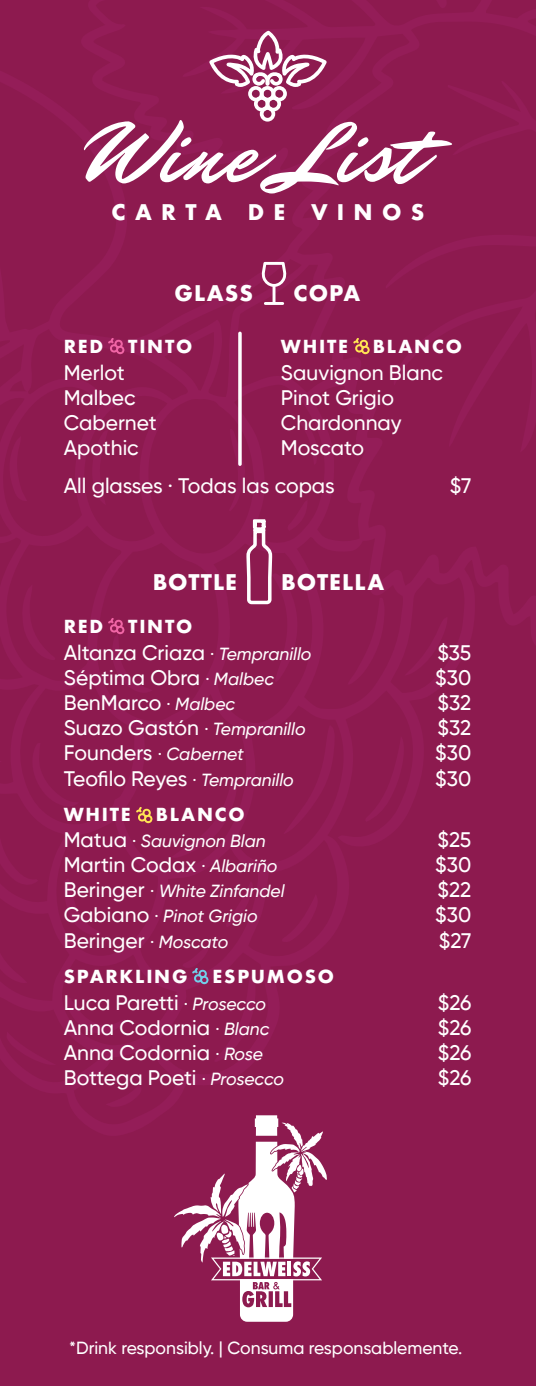
<style>
.page{position:relative;width:536px;height:1386px;background:#8d1a4f}
.page>*{position:absolute;margin:0;border:0;box-sizing:border-box;transform-origin:0 0}
.t1{font:87.5px "Mr Dafoe";color:#fff}
.t2{font:500 21px/25.2px "Gilroy";color:#fff}
.t3{font:700 21px "Futura";letter-spacing:.05em;color:#fff}
.t4{font:700 21px "Futura";letter-spacing:.44em;color:#fff}
.t5{font:italic 500 17.5px/25.2px "Gilroy";color:#fff}
.t6{font:700 17.5px "Futura";letter-spacing:.1em;color:#fff}
.t7{font:500 17.5px "Gilroy";color:#fff}
.s1{font-size:17.5px}
.s2{font-style:italic;font-size:17.5px}
.s3{font-style:normal;font-size:21px}
.s4{font-style:normal}
</style>
<div class="page">
<svg style="left:174px;top:1115px;width:153px;height:207px"></svg>
<svg style="left:209px;top:31px;width:118px;height:91px"></svg>
<svg style="left:261px;top:262px;width:25px;height:43px"></svg>
<svg style="left:108px;top:338px;width:16px;height:16px"></svg>
<svg style="left:353px;top:338px;width:16px;height:16px"></svg>
<svg style="left:238px;top:333px;width:4px;height:87px"></svg>
<svg style="left:238px;top:420px;width:35px;height:185px"></svg>
<svg style="left:108px;top:618px;width:17px;height:17px"></svg>
<svg style="left:136px;top:807px;width:16px;height:16px"></svg>
<svg style="left:192px;top:968px;width:17px;height:17px"></svg>
<h1 class="t1" style="left:86px;top:95px;width:335px">Wine List</h1>
<p class="t4" style="left:111px;top:197px;width:314px">CARTA DE VINOS</p>
<p class="t3" style="left:174px;top:278px;width:80px">GLASS</p>
<p class="t3" style="left:293px;top:278px;width:69px">COPA</p>
<p class="t6" style="left:64px;top:334px;width:41px">RED</p>
<p class="t6" style="left:128px;top:334px;width:65px">TINTO</p>
<p class="t2" style="left:64px;top:359px;width:94px">Merlot<br>Malbec<br>Cabernet<br>Apothic</p>
<p class="t6" style="left:281px;top:334px;width:69px">WHITE</p>
<p class="t6" style="left:373px;top:334px;width:90px">BLANCO</p>
<p class="t2" style="left:281px;top:359px;width:164px">Sauvignon Blanc<br>Pinot Grigio<br>Chardonnay<br>Moscato</p>
<p class="t2" style="left:64px;top:473px;width:272px">All glasses · Todas las copas</p>
<p class="t2" style="left:449px;top:473px;width:23px">$7</p>
<p class="t3" style="left:153px;top:567px;width:86px">BOTTLE</p>
<p class="t3" style="left:281px;top:567px;width:104px">BOTELLA</p>
<p class="t6" style="left:64px;top:614px;width:41px">RED</p>
<p class="t6" style="left:128px;top:614px;width:65px">TINTO</p>
<p class="t2" style="left:64px;top:639px;width:249px">Altanza Criaza <span class="s1">·</span> <span class="s2">Tempranillo<br></span>Séptima Obra <span class="s1">·</span> <span class="s2">Malbec<br></span>BenMarco <span class="s1">·</span> <span class="s2">Malbec<br></span>Suazo Gastón <span class="s1">·</span> <span class="s2">Tempranillo<br></span>Founders <span class="s1">·</span> <span class="s2">Cabernet<br></span>Teofilo Reyes <span class="s1">·</span> <span class="s2">Tempranillo</span></p>
<p class="t2" style="left:435px;top:639px;width:38px;text-align:justify">$35 $30 $32 $32 $30 $30</p>
<p class="t6" style="left:64px;top:801px;width:69px">WHITE</p>
<p class="t6" style="left:156px;top:801px;width:90px">BLANCO</p>
<p class="t5" style="left:64px;top:828px;width:203px"><span class="s3">Matua</span> <span class="s4">·</span> Sauvignon Blan</p>
<p class="t2" style="left:64px;top:852px;width:215px">Martin Codax <span class="s1">·</span> <span class="s2">Albariño</span></p>
<p class="t5" style="left:64px;top:878px;width:222px"><span class="s3">Beringer</span> <span class="s4">·</span> White Zinfandel<br><span class="s3">Gabiano</span> <span class="s4">·</span> Pinot Grigio</p>
<p class="t2" style="left:64px;top:928px;width:166px">Beringer <span class="s1">·</span> <span class="s2">Moscato</span></p>
<p class="t2" style="left:435px;top:827px;width:38px;text-align:justify">$25 $30 $22 $30 $27</p>
<p class="t6" style="left:64px;top:964px;width:125px">SPARKLING</p>
<p class="t6" style="left:212px;top:964px;width:123px">ESPUMOSO</p>
<p class="t2" style="left:64px;top:989px;width:222px">Luca Paretti <span class="s1">·</span> <span class="s2">Prosecco<br></span>Anna Codornia <span class="s1">·</span> <span class="s2">Blanc<br></span>Anna Codornia <span class="s1">·</span> <span class="s2">Rose<br></span>Bottega Poeti <span class="s1">·</span> <span class="s2">Prosecco</span></p>
<p class="t2" style="left:437px;top:989px;width:35px;text-align:justify">$26 $26 $26 $26</p>
<p class="t7" style="left:69px;top:1337px;width:394px">*Drink responsibly. | Consuma responsablemente.</p>
</div>
